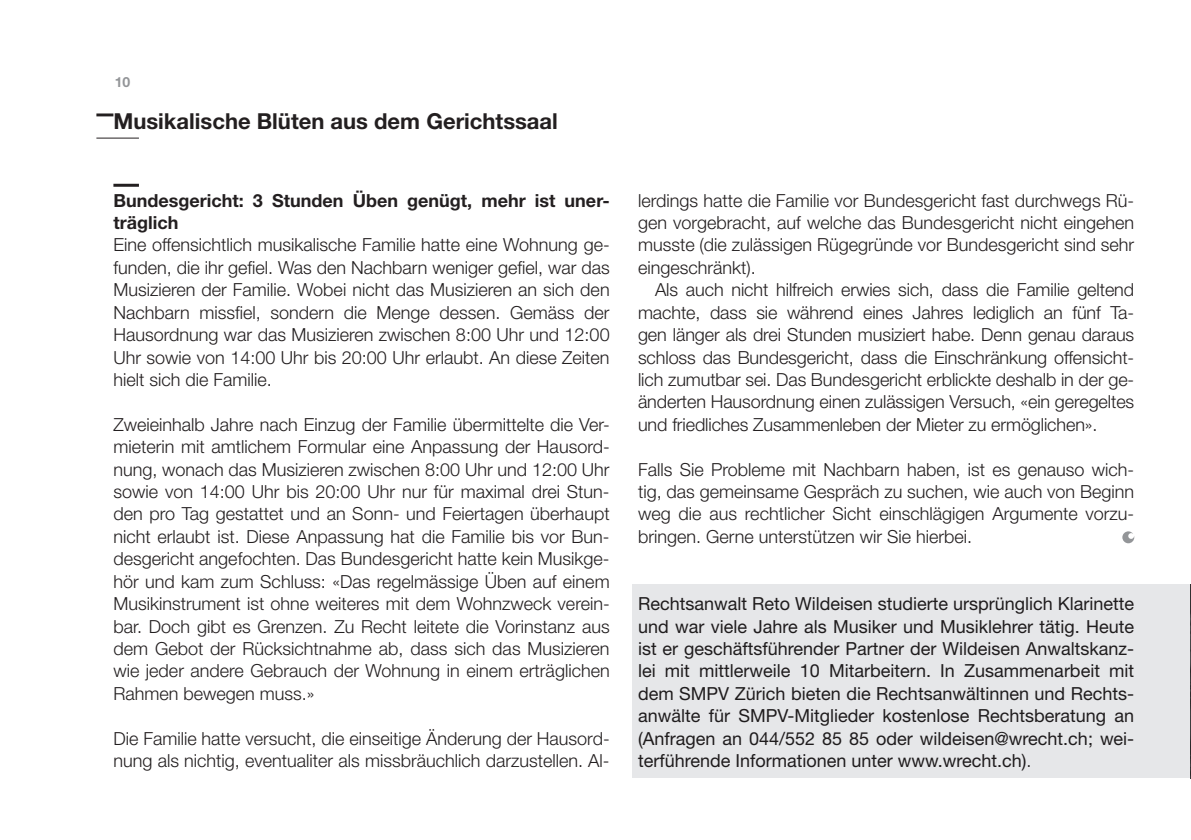
<style>
.page{position:relative;width:1191px;height:840px;background:#fff}
.page>*{position:absolute;margin:0;border:0;box-sizing:border-box;transform-origin:0 0}
.t1{font:700 22px "Helvetica Neue LT Std";color:#231f20}
.t2{font:300 18px/22.4px "Helvetica Neue LT Std";color:#231f20;text-align:justify}
.t3{font:18px/22.4px "Helvetica Neue LT Std";color:#231f20;text-align:justify}
.t4{font:700 18px/22.4px "Helvetica Neue LT Std";color:#231f20}
.t5{font:700 14px "Helvetica Neue LT Std";color:#939598}
.s1{font-weight:300}
</style>
<div class="page">
<hr style="left:113px;top:184px;width:26px;height:3px;background:#231f20">
<hr style="left:96px;top:113px;width:17px;height:3px;background:#231f20">
<hr style="left:96px;top:138px;width:43px;height:1px;background:#231f20">
<div style="left:633px;top:584px;width:558px;height:193px;background:#e6e7e9"></div>
<svg style="left:1122px;top:531px;width:12px;height:12px"></svg>
<img style="left:1190px;top:584px;width:1px;height:193px">
<p class="t5" style="left:115px;top:73px;width:17px">10</p>
<p class="t1" style="left:113px;top:108px;width:446px">Musikalische Blüten aus dem Gerichtssaal</p>
<p class="t4" style="left:113px;top:188px;width:498px">Bundesgericht: 3 Stunden Üben genügt, mehr ist uner&shy;träglich</p>
<p class="t2" style="left:113px;top:233px;width:498px">Eine offensichtlich musikalische Familie hatte eine Wohnung ge&shy;funden, die ihr gefiel. Was den Nachbarn weniger gefiel, war das Musizieren der Familie. Wobei nicht das Musizieren an sich den Nachbarn missfiel, sondern die Menge dessen. Gemäss der Hausordnung war das Musizieren zwischen 8:00 Uhr und 12:00<br>Uhr sowie von 14:00 Uhr bis 20:00 Uhr erlaubt. An diese Zeiten hielt sich die Familie.</p>
<p class="t2" style="left:113px;top:412px;width:498px">Zweieinhalb Jahre nach Einzug der Familie übermittelte die Ver&shy;mieterin mit amtlichem Formular eine Anpassung der Hausord&shy;nung, wonach das Musizieren zwischen 8:00 Uhr und 12:00 Uhr sowie von 14:00 Uhr bis 20:00 Uhr nur für maximal drei Stun&shy;den pro Tag gestattet und an Sonn- und Feiertagen überhaupt nicht erlaubt ist. Diese Anpassung hat die Familie bis vor Bun&shy;desgericht angefochten. Das Bundesgericht hatte kein Musikge&shy;hör und kam zum Schluss: «Das regelmässige Üben auf einem Musikinstrument ist ohne weiteres mit dem Wohnzweck verein&shy;bar. Doch gibt es Grenzen. Zu Recht leitete die Vorinstanz aus dem Gebot der Rücksichtnahme ab, dass sich das Musizieren wie jeder andere Gebrauch der Wohnung in einem erträglichen Rahmen bewegen muss.»</p>
<p class="t2" style="left:113px;top:726px;width:498px">Die Familie hatte versucht, die einseitige Änderung der Hausord&shy;nung als nichtig, eventualiter als missbräuchlich darzustellen. Al-</p>
<p class="t2" style="left:638px;top:188px;width:498px">lerdings hatte die Familie vor Bundesgericht fast durchwegs Rü&shy;gen vorgebracht, auf welche das Bundesgericht nicht eingehen musste (die zulässigen Rügegründe vor Bundesgericht sind sehr eingeschränkt).</p>
<p class="t2" style="left:638px;top:278px;width:498px;text-indent:17px">Als auch nicht hilfreich erwies sich, dass die Familie geltend machte, dass sie während eines Jahres lediglich an fünf Ta&shy;gen länger als drei Stunden musiziert habe. Denn genau daraus schloss das Bundesgericht, dass die Einschränkung offensicht&shy;lich zumutbar sei. Das Bundesgericht erblickte deshalb in der ge&shy;änderten Hausordnung einen zulässigen Versuch, «ein geregeltes und friedliches Zusammenleben der Mieter zu ermöglichen».</p>
<p class="t2" style="left:638px;top:457px;width:498px">Falls Sie Probleme mit Nachbarn haben, ist es genauso wich&shy;tig, das gemeinsame Gespräch zu suchen, wie auch von Beginn weg die aus rechtlicher Sicht einschlägigen Argumente vorzu&shy;bringen. Gerne unterstützen wir Sie hierbei.</p>
<p class="t3" style="left:638px;top:592px;width:498px">Rechtsanwalt Reto Wildeisen studierte ursprünglich Klarinette und war viele Jahre als Musiker und Musiklehrer tätig. Heute ist er geschäftsführender Partner der Wildeisen Anwaltskanz&shy;lei mit mittlerweile 10 Mitarbeitern. In Zusammenarbeit mit dem SMPV Zürich bieten die Rechtsanwältinnen und Rechts&shy;anwälte für SMPV-Mitglieder kostenlose Rechtsberatung an (Anfragen an 044/552 85 85 oder wildeisen@wrecht.ch; wei&shy;terführende Informationen unter www.wrecht.ch)<span class="s1">.</span></p>
</div>
